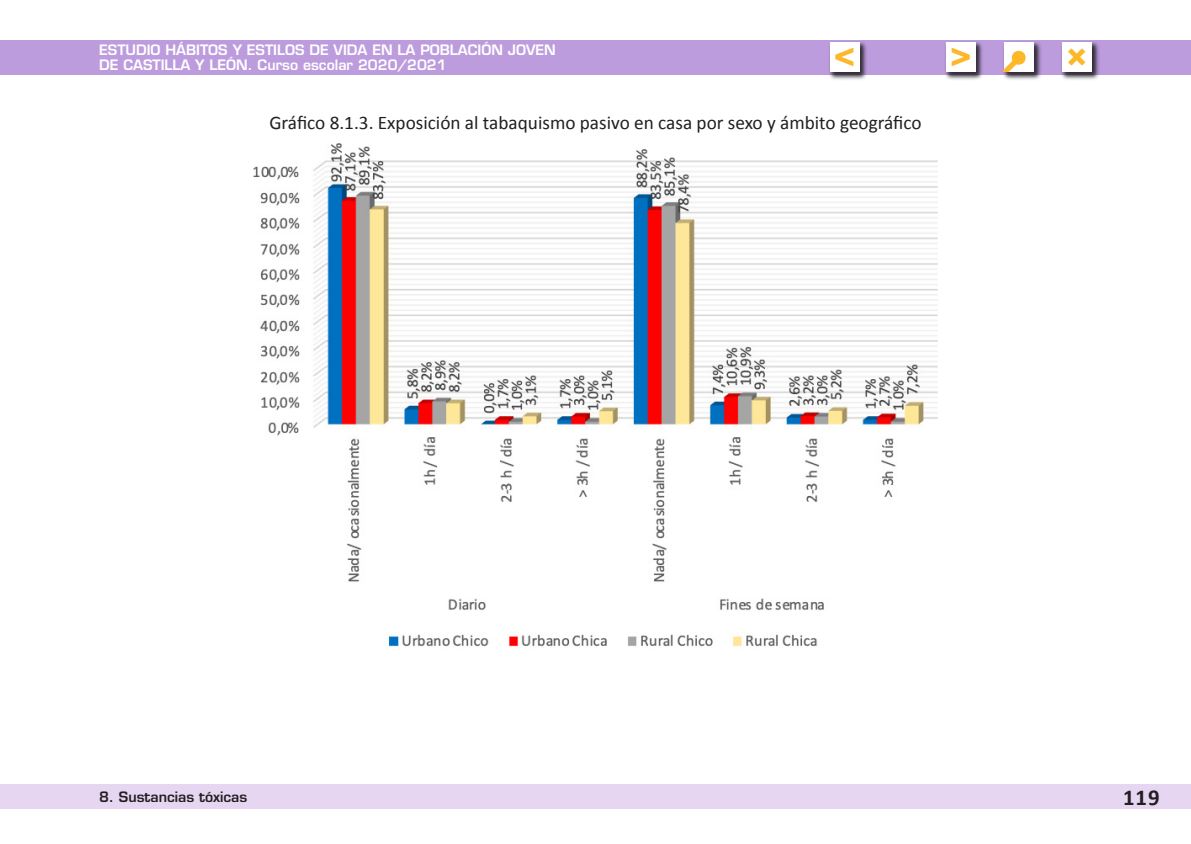
<style>
.page{position:relative;width:1191px;height:844px;background:#fff}
.page>*{position:absolute;margin:0;border:0;box-sizing:border-box;transform-origin:0 0}
.t1{font:35.7px "Eurostile LT Std Bold Ex 2";color:#fcb828}
.t2{font:700 22.75px "Calibri";color:#231f20}
.TituloGrafico{font:19.25px "Calibri";color:#231f20}
.t3{font:600 14px/15.4px "Eurostile LT Std";color:#fff}
.t4{font:600 14px "Eurostile LT Std";color:#231f20}
.s1{font-size:30.97px;color:#13bab3}
</style>
<div class="page">
<div style="left:0;top:784px;width:1191px;height:25px;background:#e7d6f2"></div>
<div style="left:0;top:40px;width:1191px;height:34px;background:#bd9cde"></div>
<div style="left:827px;top:40px;width:41px;height:41px;background:#231f20;opacity:.75"></div>
<div style="left:829px;top:42px;width:30px;height:30px;background:#fff"></div>
<div style="left:944px;top:40px;width:40px;height:41px;background:#231f20;opacity:.75"></div>
<div style="left:945px;top:42px;width:30px;height:30px;background:#fff"></div>
<div style="left:1060px;top:40px;width:40px;height:41px;background:#231f20;opacity:.75"></div>
<div style="left:1062px;top:42px;width:29px;height:30px;background:#fff"></div>
<div style="left:1002px;top:40px;width:40px;height:41px;background:#231f20;opacity:.75"></div>
<div style="left:1004px;top:42px;width:29px;height:30px;background:#fff"></div>
<img style="left:253px;top:143px;width:684px;height:504px">
<svg style="left:1002px;top:48px;width:26px;height:27px"></svg>
<p class="t3" style="left:99px;top:42px;width:458px">ESTUDIO HÁBITOS Y ESTILOS DE VIDA EN LA POBLACIÓN JOVEN<br>DE CASTILLA Y LEÓN. Curso escolar 2020/2021</p>
<h1 class="t1" style="left:834px;top:28px;width:23px">&lt;</h1>
<h1 class="t1" style="left:950px;top:28px;width:23px">&gt;</h1>
<h1 class="t1" style="left:1066px;top:28px;width:23px">×<span class="s1">i</span></h1>
<p class="TituloGrafico" style="left:269px;top:110px;width:653px">Gráfico 8.1.3. Exposición al tabaquismo pasivo en casa por sexo y ámbito geográfico</p>
<p class="t4" style="left:99px;top:788px;width:149px">8. Sustancias tóxicas</p>
<h2 class="t2" style="left:1123px;top:783px;width:38px">119</h2>
</div>
